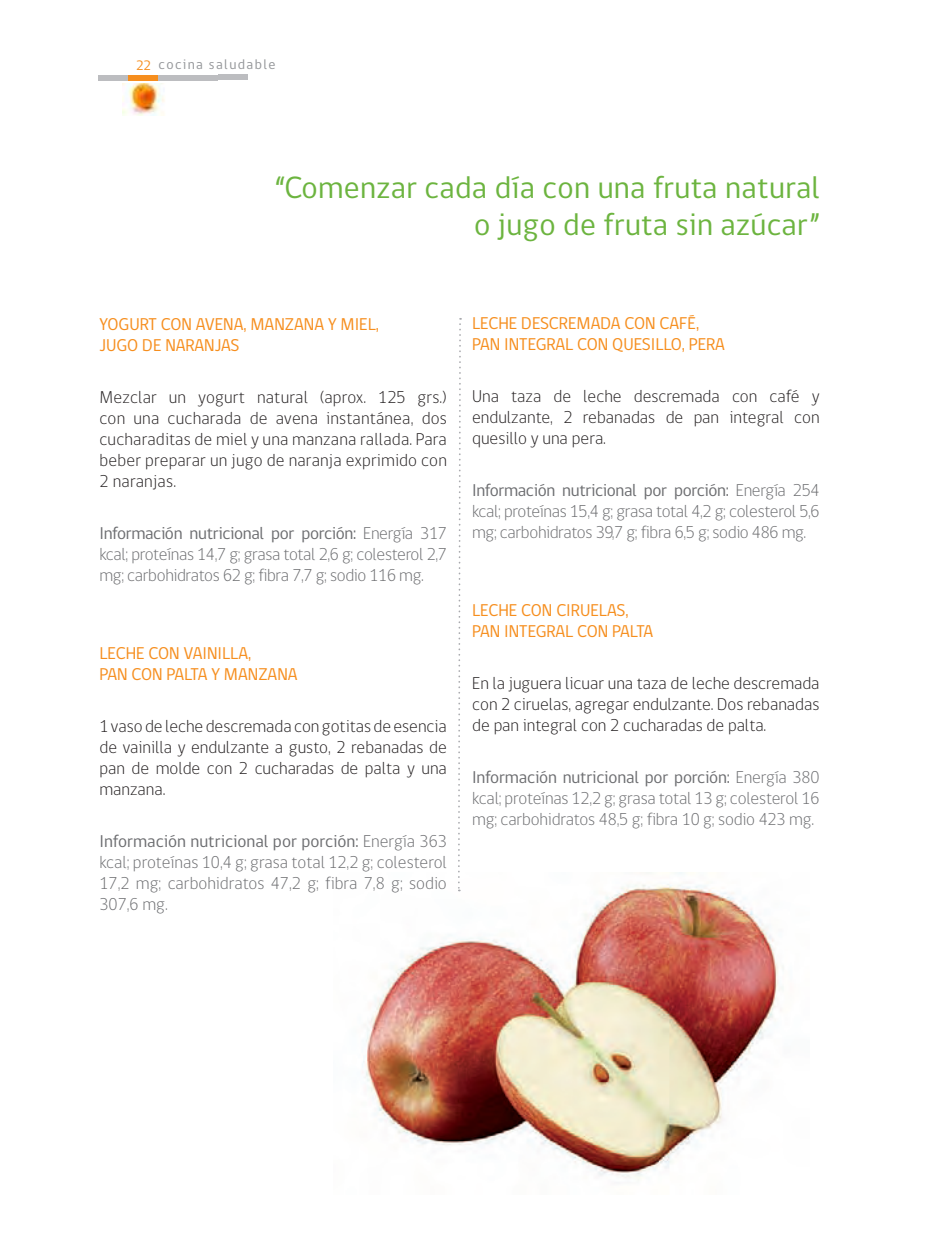
<style>
.page{position:relative;width:943px;height:1241px;background:#fff}
.page>*{position:absolute;margin:0;border:0;box-sizing:border-box;transform-origin:0 0}
.t1{font:31.5px/37.8px "gob CL";letter-spacing:.01em;color:#6cb43f;text-align:right}
.t2{font:300 17.5px/21px "gob CL";letter-spacing:-.02em;color:#6c6d70;text-align:justify}
.t3{font:300 17.5px/21px "gob CL";color:#231f20;text-align:justify}
.t4{font:17.5px/21px "gob CL";color:#f68e1e}
.t5{font:14px "gob CL";letter-spacing:.1em;color:#939598}
.s1{color:#efb211}
.s2{color:#f68e1e}
.s3{font-weight:400}
</style>
<div class="page">
<div style="left:99px;top:75px;width:29px;height:6px;background:#bcbdc0"></div>
<div style="left:129px;top:75px;width:29px;height:6px;background:#f68e1e"></div>
<div style="left:159px;top:75px;width:29px;height:6px;background:#bcbdc0"></div>
<div style="left:219px;top:74px;width:29px;height:6px;background:#bcbdc0"></div>
<div style="left:189px;top:74px;width:29px;height:6px;background:#bcbdc0"></div>
<img style="left:122px;top:83px;width:43px;height:32px">
<img style="left:362px;top:872px;width:421px;height:308px">
<svg style="left:457px;top:318px;width:5px;height:573px"></svg>
<p class="t5" style="left:106px;top:55px;width:171px"><span class="s1">22</span> <span class="s2">22</span> cocina saludable</p>
<h1 class="t1" style="left:275px;top:169px;width:546px">“Comenzar cada día con una fruta natural o jugo de fruta sin azúcar”</h1>
<p class="t4" style="left:99px;top:314px;width:281px">YOGURT CON AVENA, MANZANA Y MIEL,<br>JUGO DE NARANJAS</p>
<p class="t3" style="left:99px;top:387px;width:349px">Mezclar un yogurt natural (aprox. 125 grs.) con una cucharada de avena instantánea, dos cucharaditas de miel y una manzana rallada. Para beber preparar un jugo de naranja exprimido con 2 naranjas.</p>
<p class="t2" style="left:99px;top:522px;width:349px"><span class="s3">Información nutricional por porción:</span> Energía 317 kcal; proteínas 14,7 g; grasa total 2,6 g; colesterol 2,7 mg; carbohidratos 62 g; fibra 7,7 g; sodio 116 mg.</p>
<p class="t4" style="left:99px;top:642px;width:200px">LECHE CON VAINILLA,<br>PAN CON PALTA Y MANZANA</p>
<p class="t3" style="left:99px;top:715px;width:349px">1 vaso de leche descremada con gotitas de esencia de vainilla y endulzante a gusto, 2 rebanadas de pan de molde con 2 cucharadas de palta y una manzana.</p>
<p class="t2" style="left:99px;top:830px;width:349px"><span class="s3">Información nutricional por porción:</span> Energía 363 kcal; proteínas 10,4 g; grasa total 12,2 g; colesterol 17,2 mg; carbohidratos 47,2 g; fibra 7,8 g; sodio 307,6 mg.</p>
<p class="t4" style="left:472px;top:313px;width:254px">LECHE DESCREMADA CON CAFÉ,<br>PAN INTEGRAL CON QUESILLO, PERA</p>
<p class="t3" style="left:472px;top:386px;width:349px">Una taza de leche descremada con café y endulzante, 2 rebanadas de pan integral con quesillo y una pera.</p>
<p class="t2" style="left:472px;top:480px;width:349px"><span class="s3">Información nutricional por porción:</span> Energía 254 kcal; proteínas 15,4 g; grasa total 4,2 g; colesterol 5,6 mg; carbohidratos 39,7 g; fibra 6,5 g; sodio 486 mg.</p>
<p class="t4" style="left:472px;top:600px;width:183px">LECHE CON CIRUELAS,<br>PAN INTEGRAL CON PALTA</p>
<p class="t3" style="left:472px;top:673px;width:349px">En la juguera licuar una taza de leche descremada con 2 ciruelas, agregar endulzante. Dos rebanadas de pan integral con 2 cucharadas de palta.</p>
<p class="t2" style="left:472px;top:767px;width:349px"><span class="s3">Información nutricional por porción:</span> Energía 380 kcal; proteínas 12,2 g; grasa total 13 g; colesterol 16 mg; carbohidratos 48,5 g; fibra 10 g; sodio 423 mg.</p>
</div>
